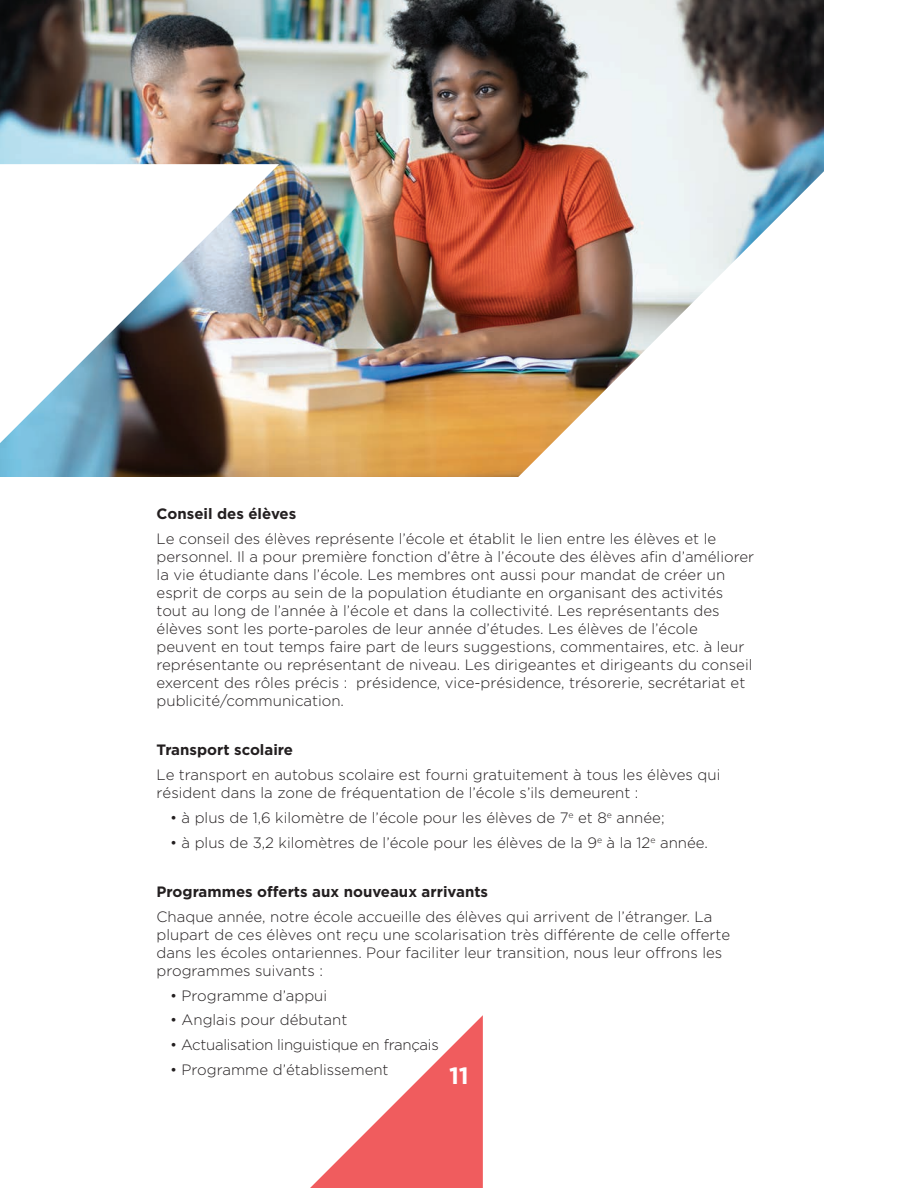
<style>
.page{position:relative;width:918px;height:1188px;background:#fff}
.page>*{position:absolute;margin:0;border:0;box-sizing:border-box;transform-origin:0 0}
.t1{font:700 23.55px "Gotham";color:#fff}
.t2{font:300 15px/18px "Gotham";color:#231f20}
.t3{font:700 15px "Gotham";color:#231f20}
.t4{font:300 15px "Gotham";letter-spacing:-.02em;color:#231f20}
</style>
<div class="page">
<svg style="left:310px;top:1015px;width:173px;height:173px"></svg>
<img style="left:0;top:0;width:823px;height:477px">
<img style="left:496px;top:54px;width:328px;height:423px">
<img style="left:0;top:164px;width:279px;height:313px">
<p class="t3" style="left:157px;top:504px;width:141px">Conseil des élèves</p>
<p class="t2" style="left:157px;top:529px;width:599px">Le conseil des élèves représente l’école et établit le lien entre les élèves et le personnel. Il a pour première fonction d’être à l’écoute des élèves afin d’améliorer la vie étudiante dans l’école. Les membres ont aussi pour mandat de créer un esprit de corps au sein de la population étudiante en organisant des activités tout au long de l’année à l’école et dans la collectivité. Les représentants des élèves sont les porte-paroles de leur année d’études. Les élèves de l’école peuvent en tout temps faire part de leurs suggestions, commentaires, etc. à leur représentante ou représentant de niveau. Les dirigeantes et dirigeants du conseil exercent des rôles précis : présidence, vice-présidence, trésorerie, secrétariat et publicité/communication.</p>
<p class="t3" style="left:157px;top:740px;width:138px">Transport scolaire</p>
<p class="t2" style="left:157px;top:766px;width:565px">Le transport en autobus scolaire est fourni gratuitement à tous les élèves qui résident dans la zone de fréquentation de l’école s’ils demeurent :</p>
<p class="t2" style="left:170px;top:808px;width:496px">• à plus de 1,6 kilomètre de l’école pour les élèves de 7<sup>e</sup> et 8<sup>e</sup> année;</p>
<p class="t2" style="left:170px;top:833px;width:539px">• à plus de 3,2 kilomètres de l’école pour les élèves de la 9<sup>e</sup> à la 12<sup>e</sup> année.</p>
<p class="t3" style="left:157px;top:882px;width:333px">Programmes offerts aux nouveaux arrivants</p>
<p class="t2" style="left:157px;top:907px;width:575px">Chaque année, notre école accueille des élèves qui arrivent de l’étranger. La plupart de ces élèves ont reçu une scolarisation très différente de celle offerte dans les écoles ontariennes. Pour faciliter leur transition, nous leur offrons les programmes suivants :</p>
<p class="t2" style="left:170px;top:986px;width:159px">• Programme d’appui</p>
<p class="t2" style="left:170px;top:1011px;width:179px">• Anglais pour débutant</p>
<p class="t4" style="left:170px;top:1037px;width:270px">• Actualisation linguistique en français</p>
<p class="t2" style="left:170px;top:1060px;width:220px">• Programme d’établissement</p>
<h1 class="t1" style="left:449px;top:1060px;width:21px">11</h1>
</div>
